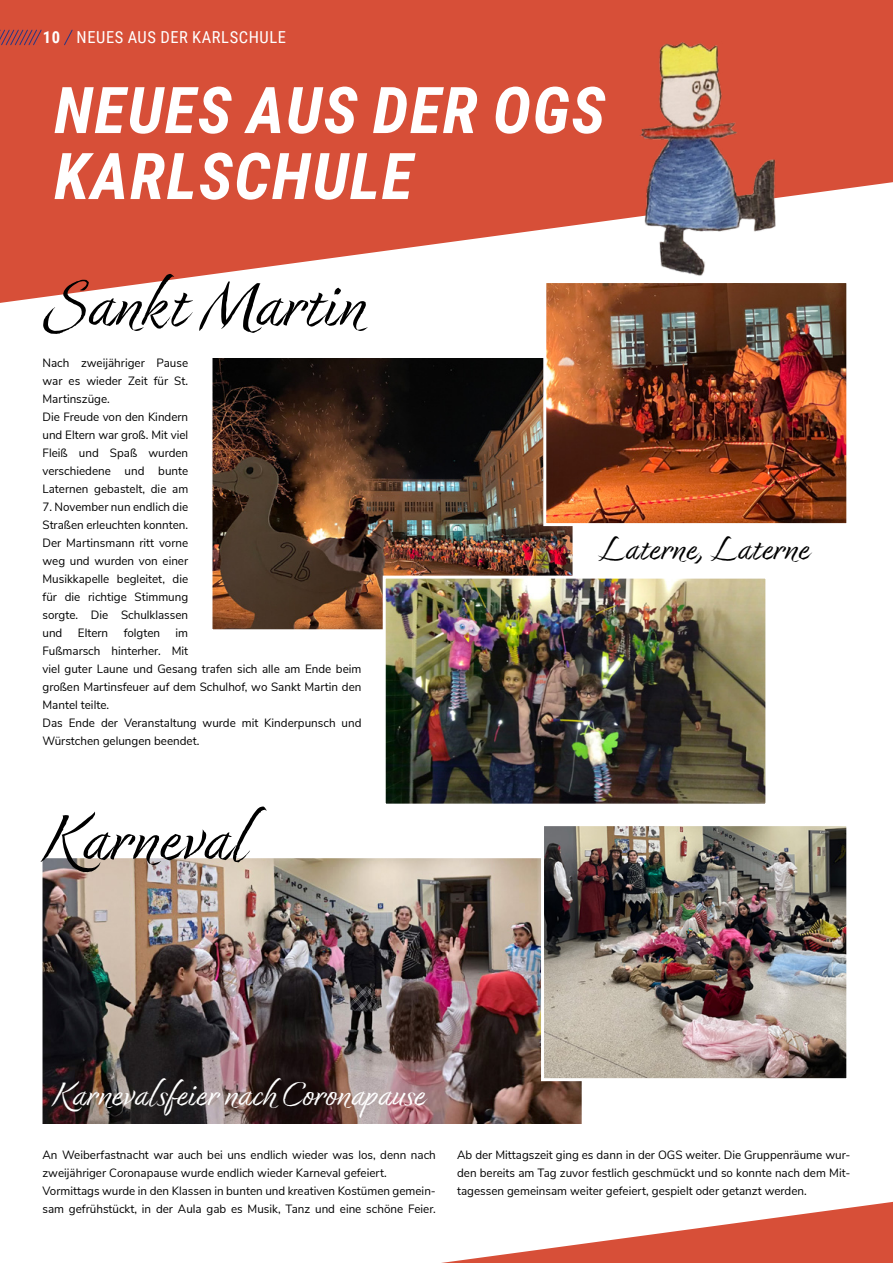
<style>
.page{position:relative;width:893px;height:1263px;background:#fff}
.page>*{position:absolute;margin:0;border:0;box-sizing:border-box;transform-origin:0 0}
.t1{font:expanded 73.5px "Dream Big";color:#000}
.t2{font:italic 700 64.5px/66px "Roboto Condensed";letter-spacing:.025em;color:#fff}
.t3{font:expanded 37.5px "Dream Big";color:#fff}
.t4{font:expanded 37.5px "Dream Big";color:#000}
.t5{font:16.5px "Roboto Condensed";letter-spacing:.035em;color:#fff}
.t6{font:12px/18px "Nunito Sans";color:#000}
.s1{font-weight:700}
</style>
<div class="page">
<svg style="left:0;top:0;width:893px;height:303px;fill:#d74f38"></svg>
<svg style="left:441px;top:1202px;width:452px;height:61px"></svg>
<img style="left:213px;top:358px;width:359px;height:270px">
<div style="left:209px;top:343px;width:367px;height:289px;border:3px solid #fff"></div>
<img style="left:44px;top:859px;width:537px;height:264px">
<div style="left:40px;top:855px;width:545px;height:274px;border:3px solid #fff"></div>
<img style="left:545px;top:827px;width:300px;height:250px">
<div style="left:541px;top:823px;width:308px;height:258px;border:3px solid #fff"></div>
<img style="left:635px;top:29px;width:174px;height:251px">
<img style="left:547px;top:284px;width:298px;height:238px">
<div style="left:543px;top:280px;width:306px;height:246px;border:3px solid #fff"></div>
<img style="left:387px;top:580px;width:377px;height:223px">
<div style="left:383px;top:576px;width:385px;height:231px;border:3px solid #fff"></div>
<svg style="left:0;top:29px;width:42px;height:17px"></svg>
<svg style="left:64px;top:29px;width:9px;height:17px"></svg>
<h3 class="t5" style="left:43px;top:26px;width:245px"><span class="s1">10</span> NEUES AUS DER KARLSCHULE</h3>
<h2 class="t2" style="left:54px;top:75px;width:553px">NEUES AUS DER OGS<br>KARLSCHULE</h2>
<h1 class="t1" style="left:41px;top:259px;width:326px">Sankt Martin</h1>
<p class="t6" style="left:43px;top:353px;width:147px">Nach zweijähriger Pause war es wieder Zeit für St.<br>Martinszüge.<br>Die Freude von den Kindern und Eltern war groß. Mit viel<br>Fleiß und Spaß wurden verschiedene und bunte<br>Laternen gebastelt, die am</p>
<p class="t6" style="left:43px;top:497px;width:147px;text-align:justify">7. November nun endlich die Straßen erleuchten konnten.<br>Der Martinsmann ritt vorne weg und wurden von einer Musikkapelle begleitet, die für die richtige Stimmung sorgte. Die Schulklassen und</p>
<p class="t6" style="left:78px;top:623px;width:32px">Eltern</p>
<p class="t6" style="left:124px;top:623px;width:38px">folgten</p>
<p class="t6" style="left:43px;top:623px;width:320px;text-indent:133px">im<br>Fußmarsch hinterher. Mit<br>viel guter Laune und Gesang trafen sich alle am Ende beim großen Martinsfeuer auf dem Schulhof, wo Sankt Martin den Mantel teilte.<br>Das Ende der Veranstaltung wurde mit Kinderpunsch und Würstchen gelungen beendet.</p>
<h1 class="t1" style="left:41px;top:793px;width:208px">Karneval</h1>
<h3 class="t3" style="left:52px;top:1071px;width:375px">Karnevalsfeier nach Coronapause</h3>
<h3 class="t4" style="left:598px;top:525px;width:213px">Laterne, Laterne</h3>
<p class="t6" style="left:43px;top:1145px;width:395px">An Weiberfastnacht war auch bei uns endlich wieder was los, denn nach zweijähriger Coronapause wurde endlich wieder Karneval gefeiert.<br>Vormittags wurde in den Klassen in bunten und kreativen Kostümen gemein&shy;sam gefrühstückt, in der Aula gab es Musik, Tanz und eine schöne Feier.</p>
<p class="t6" style="left:457px;top:1145px;width:395px;text-align:justify">Ab der Mittagszeit ging es dann in der OGS weiter. Die Gruppenräume wur&shy;den bereits am Tag zuvor festlich geschmückt und so konnte nach dem Mit&shy;tagessen gemeinsam weiter gefeiert, gespielt oder getanzt werden.</p>
</div>
